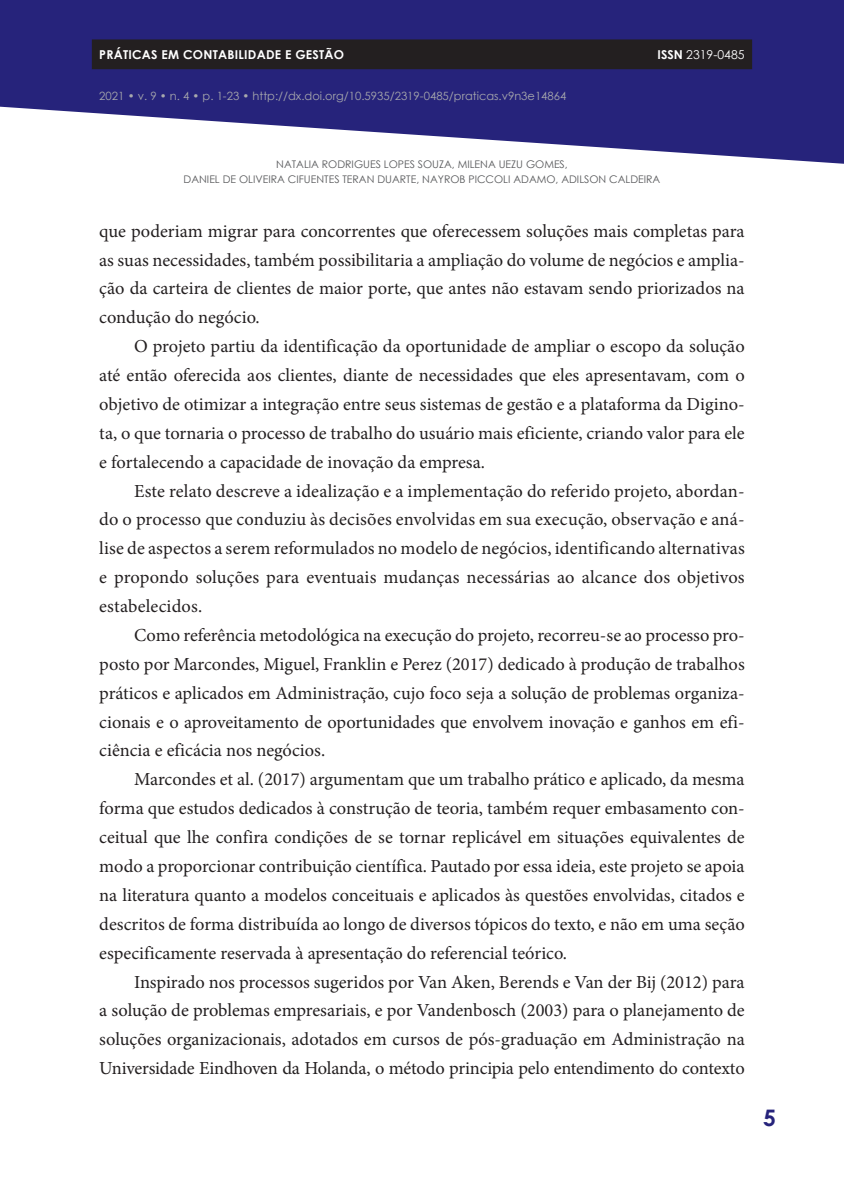
<style>
.page{position:relative;width:844px;height:1191px;background:#fff}
.page>*{position:absolute;margin:0;border:0;box-sizing:border-box;transform-origin:0 0}
.t1{font:700 22.75px "Century Gothic";color:#26237b}
.t2{font:18.38px/28.9px "Minion Pro";color:#231f20;text-align:justify}
.t3{font:700 12.25px "Century Gothic";letter-spacing:.02em;color:#fff}
.t4{font:12.25px "Century Gothic";color:#fff}
.t5{font:11.38px "Century Gothic";color:#a8a9ad}
.t6{font:10.5px/15.8px "Century Gothic";color:#57585a;text-align:center}
.s1{font-weight:700}
</style>
<div class="page">
<svg style="left:1px;top:0;width:842px;height:164px;fill:#26237b"></svg>
<svg style="left:0;top:0;width:1px;height:107px"></svg>
<div style="left:92px;top:39px;width:660px;height:30px;background:#231f20"></div>
<p class="t3" style="left:99px;top:45px;width:246px">PRÁTICAS EM CONTABILIDADE E GESTÃO</p>
<p class="t4" style="left:657px;top:46px;width:88px"><span class="s1">ISSN</span> 2319-0485</p>
<p class="t5" style="left:99px;top:88px;width:468px">2021 • v. 9 • n. 4 • p. 1-23 • http://dx.doi.org/10.5935/2319-0485/praticas.v9n3e14864</p>
<p class="t6" style="left:183px;top:156px;width:478px">NATALIA RODRIGUES LOPES SOUZA, MILENA UEZU GOMES,<br>DANIEL DE OLIVEIRA CIFUENTES TERAN DUARTE, NAYROB PICCOLI ADAMO, ADILSON CALDEIRA</p>
<p class="t2" style="left:99px;top:216px;width:646px">que poderiam migrar para concorrentes que oferecessem soluções mais completas para as suas necessidades, também possibilitaria a ampliação do volume de negócios e amplia&shy;ção da carteira de clientes de maior porte, que antes não estavam sendo priorizados na condução do negócio.</p>
<p class="t2" style="left:99px;top:332px;width:646px;text-indent:35px">O projeto partiu da identificação da oportunidade de ampliar o escopo da solução até então oferecida aos clientes, diante de necessidades que eles apresentavam, com o objetivo de otimizar a integração entre seus sistemas de gestão e a plataforma da Digino&shy;ta, o que tornaria o processo de trabalho do usuário mais eficiente, criando valor para ele e fortalecendo a capacidade de inovação da empresa.</p>
<p class="t2" style="left:99px;top:476px;width:646px;text-indent:35px">Este relato descreve a idealização e a implementação do referido projeto, abordan&shy;do o processo que conduziu às decisões envolvidas em sua execução, observação e aná&shy;lise de aspectos a serem reformulados no modelo de negócios, identificando alternativas e propondo soluções para eventuais mudanças necessárias ao alcance dos objetivos estabelecidos.</p>
<p class="t2" style="left:99px;top:621px;width:646px;text-indent:35px">Como referência metodológica na execução do projeto, recorreu-se ao processo pro&shy;posto por Marcondes, Miguel, Franklin e Perez (2017) dedicado à produção de trabalhos práticos e aplicados em Administração, cujo foco seja a solução de problemas organiza&shy;cionais e o aproveitamento de oportunidades que envolvem inovação e ganhos em efi&shy;ciência e eficácia nos negócios.</p>
<p class="t2" style="left:99px;top:765px;width:646px;text-indent:35px">Marcondes et al. (2017) argumentam que um trabalho prático e aplicado, da mesma forma que estudos dedicados à construção de teoria, também requer embasamento con&shy;ceitual que lhe confira condições de se tornar replicável em situações equivalentes de modo a proporcionar contribuição científica. Pautado por essa ideia, este projeto se apoia na literatura quanto a modelos conceituais e aplicados às questões envolvidas, citados e descritos de forma distribuída ao longo de diversos tópicos do texto, e não em uma seção especificamente reservada à apresentação do referencial teórico.</p>
<p class="t2" style="left:99px;top:967px;width:646px;text-indent:35px">Inspirado nos processos sugeridos por Van Aken, Berends e Van der Bij (2012) para a solução de problemas empresariais, e por Vandenbosch (2003) para o planejamento de soluções organizacionais, adotados em cursos de pós-graduação em Administração na Universidade Eindhoven da Holanda, o método principia pelo entendimento do contexto</p>
<p class="t1" style="left:763px;top:1100px;width:14px">5</p>
</div>
